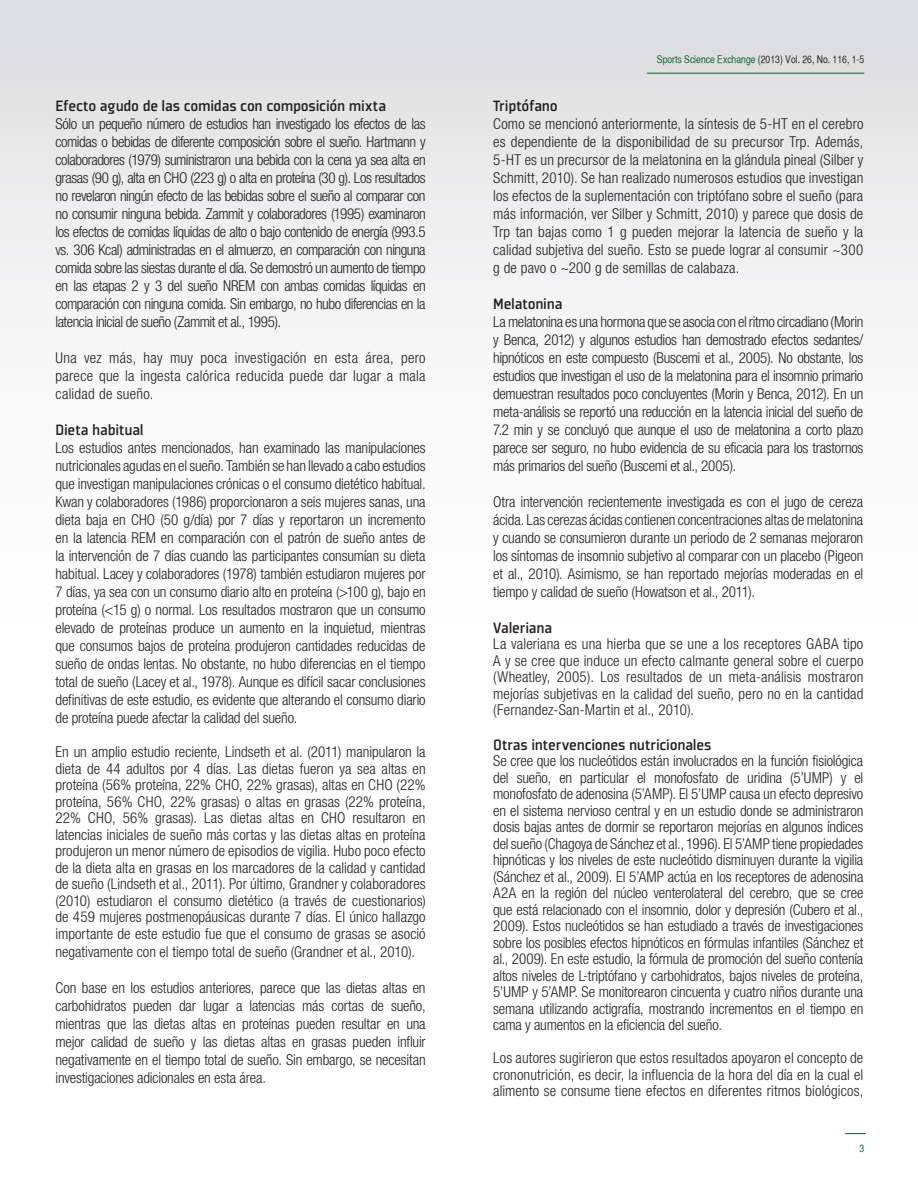
<style>
.page{position:relative;width:918px;height:1188px;background:#fff}
.page>*{position:absolute;margin:0;border:0;box-sizing:border-box;transform-origin:0 0}
.newbody_text_no_bull{font:500 16.5px "Plexes Pro";letter-spacing:-.015em;color:#231f20}
.Headings{font:500 16.5px "Plexes Pro";letter-spacing:-.015em;color:#231f20}
.t1{font:300 condensed 15px/18px "Helvetica Neue LT Std";letter-spacing:-.005em;color:#231f20;text-align:justify}
.t2{font:10.5px "Helvetica CY Plain";color:#231f20}
.t3{font:10.5px "Helvetica CY Plain";color:#016226}
.s1{color:#016226}
</style>
<div class="page">
<div style="left:0;top:0;width:918px;height:1188px;background:linear-gradient(to bottom,#e8e9ea,#fff)"></div>
<hr style="left:647px;top:73px;width:217px;height:1px;background:#016226">
<svg style="left:845px;top:1133px;width:21px;height:1px"></svg>
<p class="newbody_text_no_bull" style="left:56px;top:95px;width:332px">Efecto agudo de las comidas con composición mixta</p>
<p class="t1" style="left:56px;top:114px;width:372px">Sólo un pequeño número de estudios han investigado los efectos de las comidas o bebidas de diferente composición sobre el sueño. Hartmann y colaboradores (1979) suministraron una bebida con la cena ya sea alta en grasas (90 g), alta en CHO (223 g) o alta en proteína (30 g). Los resultados no revelaron ningún efecto de las bebidas sobre el sueño al comparar con no consumir ninguna bebida. Zammit y colaboradores (1995) examinaron los efectos de comidas líquidas de alto o bajo contenido de energía (993.5 vs. 306 Kcal) administradas en el almuerzo, en comparación con ninguna comida sobre las siestas durante el día. Se demostró un aumento de tiempo en las etapas 2 y 3 del sueño NREM con ambas comidas líquidas en comparación con ninguna comida. Sin embargo, no hubo diferencias en la latencia inicial de sueño (Zammit et al., 1995).</p>
<p class="t1" style="left:56px;top:348px;width:372px">Una vez más, hay muy poca investigación en esta área, pero parece que la ingesta calórica reducida puede dar lugar a mala calidad de sueño.</p>
<p class="newbody_text_no_bull" style="left:56px;top:419px;width:90px">Dieta habitual</p>
<p class="t1" style="left:56px;top:438px;width:372px">Los estudios antes mencionados, han examinado las manipulaciones nutricionales agudas en el sueño. También se han llevado a cabo estudios que investigan manipulaciones crónicas o el consumo dietético habitual.<br>Kwan y colaboradores (1986) proporcionaron a seis mujeres sanas, una dieta baja en CHO (50 g/día) por 7 días y reportaron un incremento en la latencia REM en comparación con el patrón de sueño antes de la intervención de 7 días cuando las participantes consumían su dieta habitual. Lacey y colaboradores (1978) también estudiaron mujeres por 7 días, ya sea con un consumo diario alto en proteína (&gt;100 g), bajo en proteína (&lt;15 g) o normal. Los resultados mostraron que un consumo elevado de proteínas produce un aumento en la inquietud, mientras que consumos bajos de proteína produjeron cantidades reducidas de sueño de ondas lentas. No obstante, no hubo diferencias en el tiempo total de sueño (Lacey et al., 1978). Aunque es difícil sacar conclusiones definitivas de este estudio, es evidente que alterando el consumo diario de proteína puede afectar la calidad del sueño.</p>
<p class="t1" style="left:56px;top:743px;width:372px;line-height:16.5px">En un amplio estudio reciente, Lindseth et al. (2011) manipularon la dieta de 44 adultos por 4 días. Las dietas fueron ya sea altas en proteína (56% proteína, 22% CHO, 22% grasas), altas en CHO (22% proteína, 56% CHO, 22% grasas) o altas en grasas (22% proteína, 22% CHO, 56% grasas). Las dietas altas en CHO resultaron en latencias iniciales de sueño más cortas y las dietas altas en proteína produjeron un menor número de episodios de vigilia. Hubo poco efecto de la dieta alta en grasas en los marcadores de la calidad y cantidad de sueño (Lindseth et al., 2011). Por último, Grandner y colaboradores (2010) estudiaron el consumo dietético (a través de cuestionarios) de 459 mujeres postmenopáusicas durante 7 días. El único hallazgo importante de este estudio fue que el consumo de grasas se asoció</p>
<p class="t1" style="left:56px;top:942px;width:361px">negativamente con el tiempo total de sueño (Grandner et al., 2010).</p>
<p class="t1" style="left:56px;top:978px;width:372px">Con base en los estudios anteriores, parece que las dietas altas en carbohidratos pueden dar lugar a latencias más cortas de sueño, mientras que las dietas altas en proteínas pueden resultar en una mejor calidad de sueño y las dietas altas en grasas pueden influir negativamente en el tiempo total de sueño. Sin embargo, se necesitan investigaciones adicionales en esta área.</p>
<p class="t2" style="left:657px;top:53px;width:209px"><span class="s1">Sports Science Exchange</span> (2013) Vol. 26, No. 116, 1-5</p>
<p class="newbody_text_no_bull" style="left:493px;top:95px;width:66px">Triptófano</p>
<p class="t1" style="left:493px;top:114px;width:372px">Como se mencionó anteriormente, la síntesis de 5-HT en el cerebro es dependiente de la disponibilidad de su precursor Trp. Además, 5-HT es un precursor de la melatonina en la glándula pineal (Silber y Schmitt, 2010). Se han realizado numerosos estudios que investigan los efectos de la suplementación con triptófano sobre el sueño (para más información, ver Silber y Schmitt, 2010) y parece que dosis de Trp tan bajas como 1 g pueden mejorar la latencia de sueño y la calidad subjetiva del sueño. Esto se puede lograr al consumir ~300 g de pavo o ~200 g de semillas de calabaza.</p>
<p class="newbody_text_no_bull" style="left:493px;top:293px;width:71px">Melatonina</p>
<p class="t1" style="left:493px;top:312px;width:372px">La melatonina es una hormona que se asocia con el ritmo circadiano (Morin y Benca, 2012) y algunos estudios han demostrado efectos sedantes/ hipnóticos en este compuesto (Buscemi et al., 2005). No obstante, los estudios que investigan el uso de la melatonina para el insomnio primario demuestran resultados poco concluyentes (Morin y Benca, 2012). En un meta-análisis se reportó una reducción en la latencia inicial del sueño de 7.2 min y se concluyó que aunque el uso de melatonina a corto plazo parece ser seguro, no hubo evidencia de su eficacia para los trastornos más primarios del sueño (Buscemi et al., 2005).</p>
<p class="t1" style="left:493px;top:492px;width:372px">Otra intervención recientemente investigada es con el jugo de cereza ácida. Las cerezas ácidas contienen concentraciones altas de melatonina y cuando se consumieron durante un periodo de 2 semanas mejoraron los síntomas de insomnio subjetivo al comparar con un placebo (Pigeon et al., 2010). Asimismo, se han reportado mejorías moderadas en el tiempo y calidad de sueño (Howatson et al., 2011).</p>
<p class="newbody_text_no_bull" style="left:493px;top:617px;width:61px">Valeriana</p>
<p class="t1" style="left:493px;top:635px;width:372px;line-height:16.5px">La valeriana es una hierba que se une a los receptores GABA tipo A y se cree que induce un efecto calmante general sobre el cuerpo (Wheatley, 2005). Los resultados de un meta-análisis mostraron mejorías subjetivas en la calidad del sueño, pero no en la cantidad (Fernandez-San-Martin et al., 2010).</p>
<p class="Headings" style="left:493px;top:734px;width:220px">Otras intervenciones nutricionales</p>
<p class="t1" style="left:493px;top:752px;width:372px;line-height:16.5px">Se cree que los nucleótidos están involucrados en la función fisiológica del sueño, en particular el monofosfato de uridina (5’UMP) y el monofosfato de adenosina (5’AMP). El 5’UMP causa un efecto depresivo en el sistema nervioso central y en un estudio donde se administraron dosis bajas antes de dormir se reportaron mejorías en algunos índices del sueño (Chagoya de Sánchez et al., 1996). El 5’AMP tiene propiedades hipnóticas y los niveles de este nucleótido disminuyen durante la vigilia (Sánchez et al., 2009). El 5’AMP actúa en los receptores de adenosina A2A en la región del núcleo venterolateral del cerebro, que se cree que está relacionado con el insomnio, dolor y depresión (Cubero et al., 2009). Estos nucleótidos se han estudiado a través de investigaciones sobre los posibles efectos hipnóticos en fórmulas infantiles (Sánchez et al., 2009). En este estudio, la fórmula de promoción del sueño contenía altos niveles de L-triptófano y carbohidratos, bajos niveles de proteína, 5’UMP y 5’AMP. Se monitorearon cincuenta y cuatro niños durante una semana utilizando actigrafía, mostrando incrementos en el tiempo en cama y aumentos en la eficiencia del sueño.</p>
<p class="t1" style="left:493px;top:1049px;width:372px;line-height:16.5px">Los autores sugirieron que estos resultados apoyaron el concepto de crononutrición, es decir, la influencia de la hora del día en la cual el alimento se consume tiene efectos en diferentes ritmos biológicos,</p>
<p class="t3" style="left:859px;top:1142px;width:6px">3</p>
</div>
